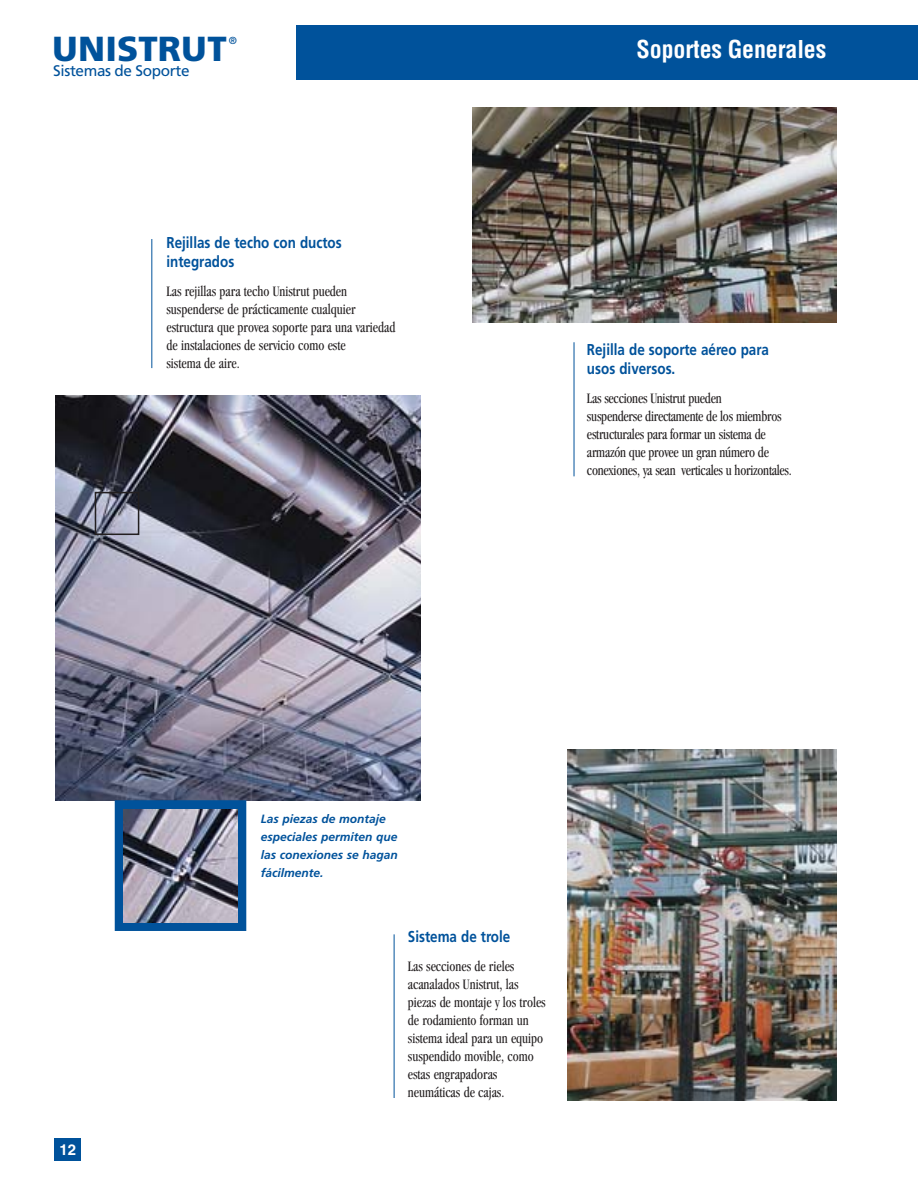
<style>
.page{position:relative;width:918px;height:1188px;background:#fff}
.page>*{position:absolute;margin:0;border:0;box-sizing:border-box;transform-origin:0 0}
.t1{font:900 34.8px "Frutiger";letter-spacing:.01em;color:#00529b}
.t2{font:700 condensed 24px "Helvetica";letter-spacing:-.005em;color:#fff}
.t3{font:700 15.75px/18.9px "Frutiger";color:#00529b;scale:.85 1}
.t4{font:15.3px "Frutiger";letter-spacing:-.025em;color:#00529b}
.t5{font:condensed 15px/18px "Garamond";color:#231f20;scale:.9 1}
.t6{font:700 15px "Helvetica";color:#fff}
.t7{font:italic 700 12px/18px "Frutiger";color:#00529b}
.t8{font:10.2px "Frutiger";color:#00529b}
</style>
<div class="page">
<hr style="left:917px;top:25px;width:1px;height:54px;background:#00529b">
<div style="left:55px;top:1138px;width:26px;height:23px;background:#00529b"></div>
<div style="left:296px;top:25px;width:621px;height:54px;background:#00529b"></div>
<img style="left:56px;top:395px;width:365px;height:405px">
<div style="left:95px;top:492px;width:44px;height:43px;border:2px solid #231f20"></div>
<div style="left:115px;top:800px;width:131px;height:131px;border:9px solid #00529b"></div>
<img style="left:123px;top:809px;width:114px;height:114px">
<hr style="left:574px;top:342px;width:1px;height:134px;background:#00529b">
<img style="left:472px;top:108px;width:365px;height:214px">
<img style="left:567px;top:749px;width:270px;height:351px">
<hr style="left:394px;top:934px;width:1px;height:164px;background:#00529b">
<hr style="left:151px;top:239px;width:1px;height:129px;background:#00529b">
<h1 class="t1" style="left:52px;top:35px;width:176px">UNISTRUT</h1>
<p class="t8" style="left:229px;top:37px;width:10px">®</p>
<p class="t4" style="left:53px;top:65px;width:138px">Sistemas de Soporte</p>
<p class="t3" style="left:166px;top:234px;width:208px">Rejillas de techo con ductos integrados</p>
<p class="t5" style="left:166px;top:283px;width:256px">Las rejillas para techo Unistrut pueden suspenderse de prácticamente cualquier estructura que provea soporte para una variedad de instalaciones de servicio como este<br>sistema de aire.</p>
<h2 class="t2" style="left:637px;top:40px;width:191px">Soportes Generales</h2>
<p class="t3" style="left:587px;top:341px;width:216px">Rejilla de soporte aéreo para usos diversos.</p>
<p class="t5" style="left:587px;top:390px;width:229px">Las secciones Unistrut pueden<br>suspenderse directamente de los miembros estructurales para formar un sistema de armazón que provee un gran número de conexiones, ya sean verticales u horizontales.</p>
<p class="t6" style="left:60px;top:1144px;width:18px">12</p>
<p class="t7" style="left:261px;top:811px;width:138px">Las piezas de montaje especiales permiten que las conexiones se hagan fácilmente.</p>
<p class="t3" style="left:408px;top:929px;width:122px">Sistema de trole</p>
<p class="t5" style="left:408px;top:959px;width:155px">Las secciones de rieles acanalados Unistrut, las piezas de montaje y los troles de rodamiento forman un sistema ideal para un equipo suspendido movible, como estas engrapadoras neumáticas de cajas.</p>
</div>
